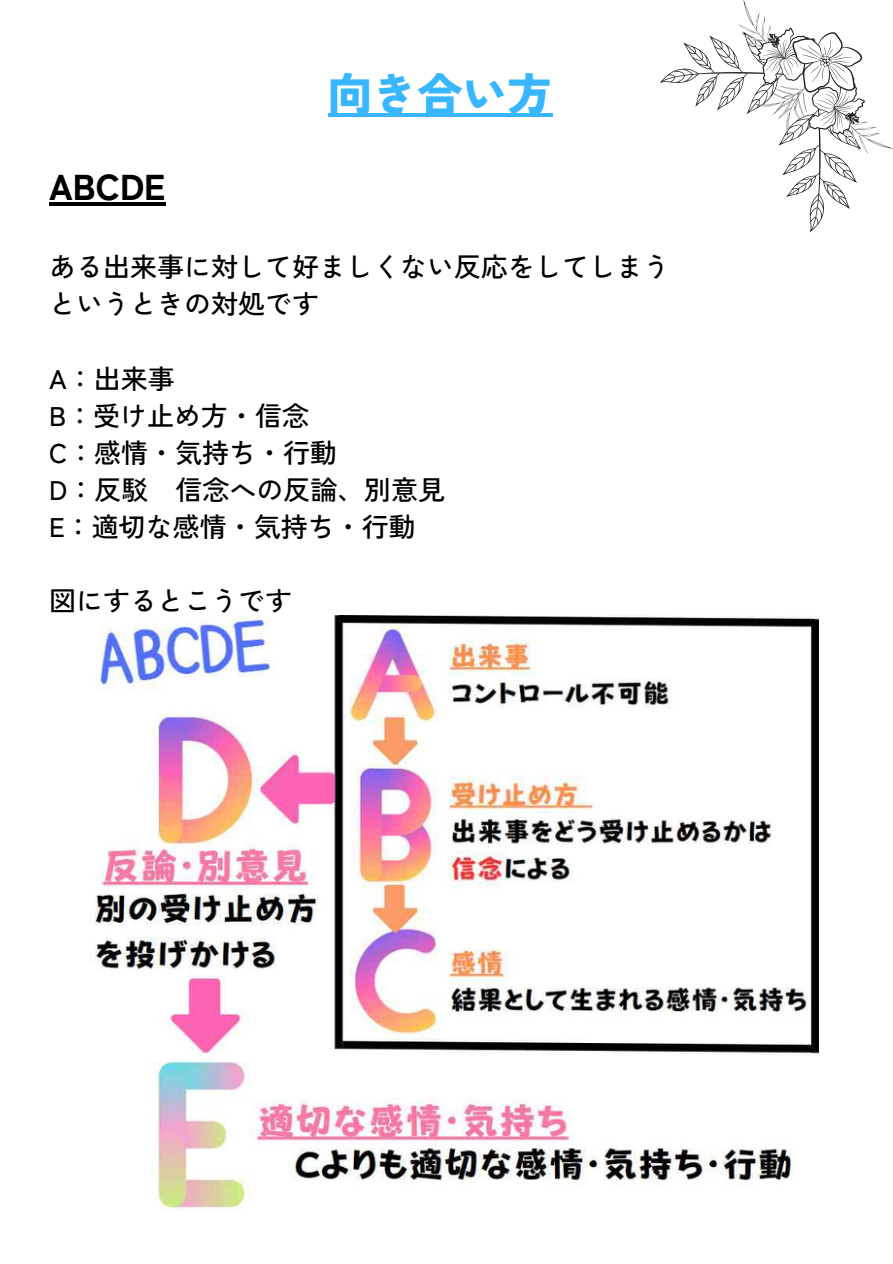
<style>
.page{position:relative;width:893px;height:1264px;background:#fff}
.page>*{position:absolute;margin:0;border:0;box-sizing:border-box;transform-origin:0 0}
.t1{font:900 45px "Zen Kaku Gothic New";color:#38b6ff}
.t2{font:900 36px "Zen Kaku Gothic New";color:#000}
.t3{font:500 27px "Zen Kaku Gothic New";color:#000}
</style>
<div class="page">
<img style="left:89px;top:615px;width:729px;height:596px">
<hr style="left:327px;top:113px;width:225px;height:3px;background:#38b6ff">
<hr style="left:49px;top:202px;width:116px;height:3px;background:#000">
<svg style="left:660px;top:0;width:232px;height:232px"></svg>
<svg style="left:827px;top:49px;width:6px;height:7px"></svg>
<p class="t2" style="left:49px;top:158px;width:118px">ABCDE</p>
<p class="t1" style="left:327px;top:58px;width:226px">向き合い方</p>
<p class="t3" style="left:49px;top:246px;width:622px">ある出来事に対して好ましくない反応をしてしまう</p>
<p class="t3" style="left:49px;top:283px;width:271px">というときの対処です</p>
<p class="t3" style="left:49px;top:357px;width:127px">A：出来事</p>
<p class="t3" style="left:49px;top:394px;width:261px">B：受け止め方・信念</p>
<p class="t3" style="left:49px;top:431px;width:289px">C：感情・気持ち・行動</p>
<p class="t3" style="left:49px;top:468px;width:397px">D：反駁 信念への反論、別意見</p>
<p class="t3" style="left:49px;top:505px;width:368px">E：適切な感情・気持ち・行動</p>
<p class="t3" style="left:49px;top:580px;width:244px">図にするとこうです</p>
</div>
